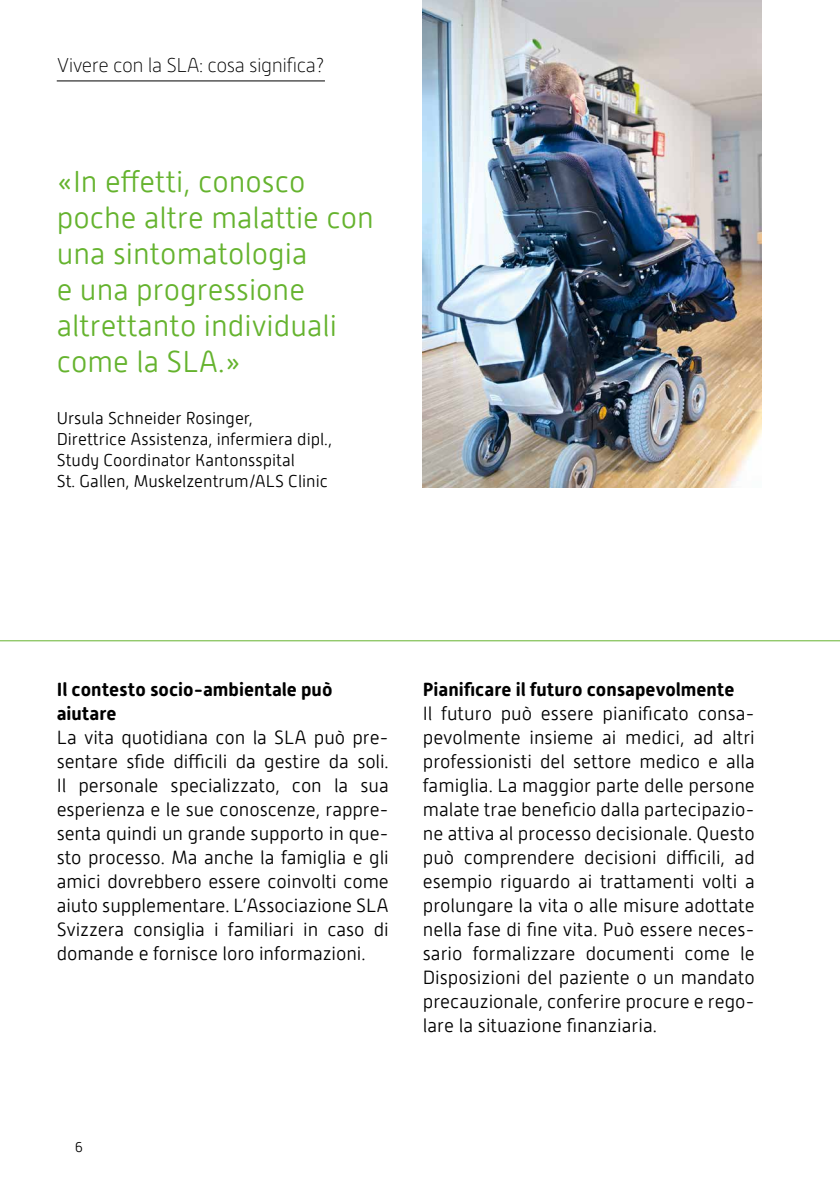
<style>
.page{position:relative;width:840px;height:1191px;background:#fff}
.page>*{position:absolute;margin:0;border:0;box-sizing:border-box;transform-origin:0 0}
.t1{font:300 30px/36px "Alwyn New Rounded W00";color:#65b32e}
.t2{font:100 20px "Alwyn New Rounded";letter-spacing:-.025em;color:#000}
.t3{font:300 19px/24px "Alwyn New Rounded W00";letter-spacing:-.005em;color:#000;text-align:justify}
.t4{font:700 19px/24px "Alwyn New Rounded";color:#000}
.t5{font:300 17px/21px "Alwyn New Rounded W00";color:#000}
.t6{font:300 14px "Alwyn New Rounded W00";color:#000}
</style>
<div class="page">
<hr style="left:57px;top:81px;width:268px;height:1px;background:#000">
<hr style="left:0;top:640px;width:839px;height:1px;background:#65b32e">
<img style="left:422px;top:0;width:339px;height:488px">
<p class="t2" style="left:57px;top:54px;width:269px">Vivere con la SLA: cosa significa?</p>
<h1 class="t1" style="left:57px;top:164px;width:318px">«In effetti, conosco poche altre malattie con una sintomatologia<br>e una progressione altrettanto individuali come la SLA.»</h1>
<p class="t5" style="left:57px;top:407px;width:276px">Ursula Schneider Rosinger,<br>Direttrice Assistenza, infermiera dipl., Study Coordinator Kantonsspital<br>St. Gallen, Muskelzentrum/ALS Clinic</p>
<p class="t4" style="left:57px;top:677px;width:277px">Il contesto socio-ambientale può aiutare</p>
<p class="t3" style="left:57px;top:726px;width:333px">La vita quotidiana con la SLA può pre&shy;sentare sfide difficili da gestire da soli.<br>Il personale specializzato, con la sua esperienza e le sue conoscenze, rappre&shy;senta quindi un grande supporto in que&shy;sto processo. Ma anche la famiglia e gli amici dovrebbero essere coinvolti come aiuto supplementare. L’Associazione SLA Svizzera consiglia i familiari in caso di domande e fornisce loro informazioni.</p>
<p class="t4" style="left:422px;top:677px;width:313px">Pianificare il futuro consapevolmente</p>
<p class="t3" style="left:422px;top:702px;width:333px">Il futuro può essere pianificato consa&shy;pevolmente insieme ai medici, ad altri professionisti del settore medico e alla famiglia. La maggior parte delle persone malate trae beneficio dalla partecipazio&shy;ne attiva al processo decisionale. Questo può comprendere decisioni difficili, ad esempio riguardo ai trattamenti volti a prolungare la vita o alle misure adottate nella fase di fine vita. Può essere neces&shy;sario formalizzare documenti come le Disposizioni del paziente o un mandato precauzionale, conferire procure e rego&shy;lare la situazione finanziaria.</p>
<p class="t6" style="left:75px;top:1139px;width:9px">6</p>
</div>
